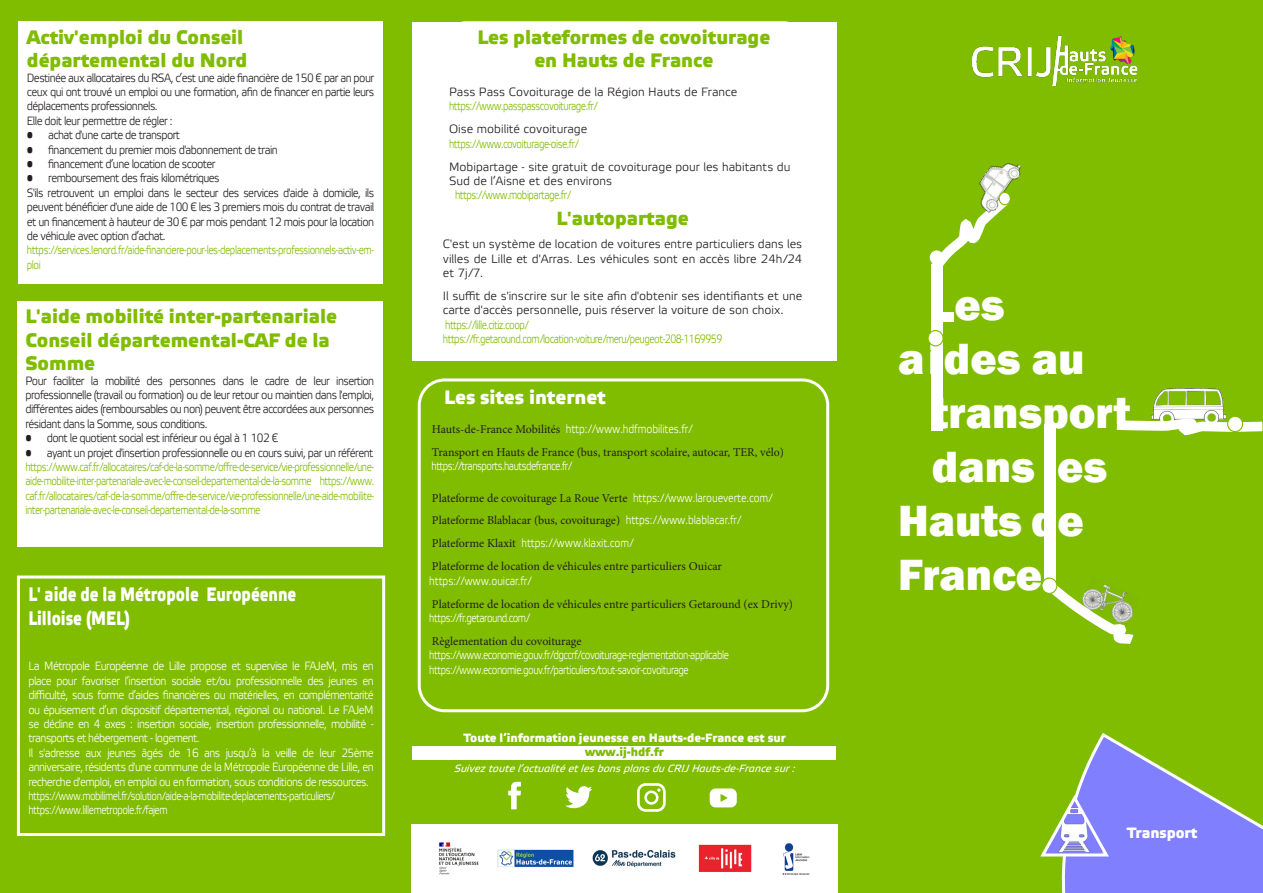
<style>
.page{position:relative;width:1263px;height:893px;background:#fff}
.page>*{position:absolute;margin:0;border:0;box-sizing:border-box;transform-origin:0 0}
.t1{font:800 45px "Franklin Gothic";color:#fff}
.adresse{font:700 19.5px/23.4px "Etelka Medium Pro";color:#80bc00}
.site_internet_sur_fo{font:700 19.5px/23.4px "Etelka Medium Pro";color:#fff;scale:.8 1}
.site_internet_sur_fo-2{font:700 19.5px "Etelka Medium Pro";color:#fff}
.t2{font:700 15px "Etelka Medium Pro";color:#fff}
.texte{font:12px/14.4px "Etelka Light Pro";letter-spacing:-.05em;color:#231f20;text-align:justify;scale:.9 1}
.site_internet_sur_fo-3{font:12px/14.4px "Etelka Light Pro";letter-spacing:-.05em;color:#80bc00;scale:.8 1}
.Texte_fond_coloré{font:12px/14.4px "Etelka Light Pro";letter-spacing:-.05em;color:#fff;text-align:justify;scale:.9 1}
.site_internet_sur_fo-4{font:12px/14.4px "Etelka Light Pro";letter-spacing:-.05em;color:#fff;scale:.8 1}
.t3{font:12px/14.4px "Minion Pro";color:#231f20}
.adresse-2{font:12px/14.4px "Etelka Light Pro";color:#231f20;text-align:justify}
.texte-2{font:12px/14.4px "Etelka Light Pro";color:#231f20}
.Texte_fond_coloré-2{font:12px "Etelka Light Pro";letter-spacing:-.01em;color:#fff;scale:.85 1}
.t4{font:700 12px "Etelka Medium Pro";color:#fff}
.t5{font:700 12px "Etelka Medium Pro";color:#80bc00}
.t6{font:italic 10.5px "Etelka Text Pro";color:#fff}
.s1{font-family:"Minion Pro";color:#231f20}
.s2{font-family:"Etelka Light Pro";color:#fff}
</style>
<div class="page">
<div style="left:838px;top:0;width:425px;height:893px;background:#80bc00"></div>
<div style="left:0;top:0;width:872px;height:21px;background:#80bc00"></div>
<div style="left:0;top:0;width:412px;height:893px;background:#80bc00"></div>
<div style="left:411px;top:361px;width:427px;height:532px;background:#80bc00"></div>
<img style="left:972px;top:35px;width:166px;height:50px">
<div style="left:412px;top:746px;width:424px;height:14px;background:#fff"></div>
<svg style="left:710px;top:788px;width:27px;height:19px"></svg>
<svg style="left:565px;top:786px;width:27px;height:23px"></svg>
<svg style="left:508px;top:782px;width:13px;height:27px"></svg>
<svg style="left:637px;top:783px;width:29px;height:29px"></svg>
<div style="left:411px;top:824px;width:427px;height:69px;background:#fff"></div>
<img style="left:439px;top:842px;width:371px;height:34px">
<div style="left:931px;top:252px;width:11px;height:179px;background:#fff"></div>
<div style="left:928px;top:331px;width:15px;height:15px;background:#fff;border-radius:50%"></div>
<div style="left:927px;top:330px;width:16px;height:16px;border:1px solid #80bc00;border-radius:50%"></div>
<svg style="left:1040px;top:733px;width:223px;height:160px"></svg>
<div style="left:1045px;top:424px;width:11px;height:156px;background:#fff"></div>
<svg style="left:929px;top:215px;width:67px;height:66px"></svg>
<div style="left:931px;top:312px;width:23px;height:9px;background:#fff"></div>
<div style="left:418px;top:378px;width:411px;height:334px;border:3px solid #fff;border-radius:26px"></div>
<img style="left:979px;top:163px;width:42px;height:52px">
<img style="left:1153px;top:388px;width:71px;height:18px">
<svg style="left:1116px;top:406px;width:147px;height:30px"></svg>
<div style="left:1228px;top:416px;width:14px;height:16px;background:#fff;border-radius:50%"></div>
<div style="left:1227px;top:416px;width:16px;height:16px;border:1px solid #80bc00;border-radius:50%"></div>
<svg style="left:1044px;top:571px;width:90px;height:73px"></svg>
<div style="left:1042px;top:578px;width:15px;height:15px;background:#fff;border-radius:50%"></div>
<div style="left:1041px;top:577px;width:16px;height:17px;border:1px solid #80bc00;border-radius:50%"></div>
<div style="left:999px;top:192px;width:11px;height:13px;background:#fff;border-radius:50%"></div>
<div style="left:999px;top:192px;width:12px;height:13px;border:1px solid #80bc00;border-radius:50%"></div>
<div style="left:17px;top:301px;width:366px;height:245px;background:#fff"></div>
<div style="left:17px;top:575px;width:368px;height:261px;border:3px solid #fff"></div>
<div style="left:18px;top:21px;width:365px;height:263px;background:#fff"></div>
<p class="adresse" style="left:27px;top:26px;width:222px">Activ'emploi du Conseil départemental du Nord</p>
<p class="texte" style="left:27px;top:71px;width:387px">Destinée aux allocataires du RSA, c’est une aide financière de 150 € par an pour ceux qui ont trouvé un emploi ou une formation, afin de financer en partie leurs déplacements professionnels.</p>
<p class="texte" style="left:27px;top:114px;width:163px">Elle doit leur permettre de régler :</p>
<p class="texte" style="left:27px;top:129px;width:172px">• achat d'une carte de transport</p>
<p class="texte" style="left:27px;top:143px;width:280px">• financement du premier mois d'abonnement de train</p>
<p class="texte" style="left:27px;top:157px;width:211px">• financement d’une location de scooter</p>
<p class="texte" style="left:27px;top:172px;width:216px">• remboursement des frais kilométriques</p>
<p class="texte" style="left:27px;top:186px;width:387px">S'ils retrouvent un emploi dans le secteur des services d'aide à domicile, ils peuvent bénéficier d'une aide de 100 € les 3 premiers mois du contrat de travail et un financement à hauteur de 30 € par mois pendant 12 mois pour la location de véhicule avec option d’achat.</p>
<p class="site_internet_sur_fo-3" style="left:27px;top:244px;width:436px">https://services.lenord.fr/aide-financiere-pour-les-deplacements-professionnels-activ-em&shy;ploi</p>
<p class="adresse" style="left:25px;top:306px;width:313px">L'aide mobilité inter-partenariale<br>Conseil départemental-CAF de la<br>Somme</p>
<p class="texte" style="left:25px;top:374px;width:389px">Pour faciliter la mobilité des personnes dans le cadre de leur insertion professionnelle (travail ou formation) ou de leur retour ou maintien dans l'emploi, différentes aides (remboursables ou non) peuvent être accordées aux personnes résidant dans la Somme, sous conditions.</p>
<p class="texte" style="left:25px;top:432px;width:282px">• dont le quotient social est inférieur ou égal à 1 102 €</p>
<p class="texte" style="left:25px;top:446px;width:388px">• ayant un projet d'insertion professionnelle ou en cours suivi, par un référent</p>
<p class="site_internet_sur_fo-3" style="left:25px;top:460px;width:437px;text-align:justify">https://www.caf.fr/allocataires/caf-de-la-somme/offre-de-service/vie-professionnelle/une&shy;aide-mobilite-inter-partenariale-avec-le-conseil-departemental-de-la-somme https://www. caf.fr/allocataires/caf-de-la-somme/offre-de-service/vie-professionnelle/une-aide-mobilite&shy;inter-partenariale-avec-le-conseil-departemental-de-la-somme</p>
<p class="site_internet_sur_fo" style="left:28px;top:584px;width:336px">L' aide de la Métropole Européenne<br>Lilloise (MEL)</p>
<p class="Texte_fond_coloré" style="left:28px;top:660px;width:385px">La Métropole Européenne de Lille propose et supervise le FAJeM, mis en place pour favoriser l’insertion sociale et/ou professionnelle des jeunes en difficulté, sous forme d’aides financières ou matérielles, en complémentarité ou épuisement d’un dispositif départemental, régional ou national. Le FAJeM se décline en 4 axes : insertion sociale, insertion professionnelle, mobilité - transports et hébergement - logement.</p>
<p class="Texte_fond_coloré" style="left:28px;top:746px;width:385px">Il s'adresse aux jeunes âgés de 16 ans jusqu’à la veille de leur 25ème anniversaire, résidents d'une commune de la Métropole Européenne de Lille, en recherche d'emploi, en emploi ou en formation, sous conditions de ressources.</p>
<p class="site_internet_sur_fo-4" style="left:28px;top:789px;width:384px">https://www.mobilimel.fr/solution/aide-a-la-mobilite-deplacements-particuliers/ https://www.lillemetropole.fr/fajem</p>
<p class="adresse" style="left:477px;top:26px;width:294px;text-align:center">Les plateformes de covoiturage en Hauts de France</p>
<p class="texte-2" style="left:449px;top:85px;width:290px">Pass Pass Covoiturage de la Région Hauts de France</p>
<p class="site_internet_sur_fo-3" style="left:449px;top:100px;width:187px">https://www.passpasscovoiturage.fr/</p>
<p class="texte-2" style="left:449px;top:123px;width:140px">Oise mobilité covoiturage</p>
<p class="site_internet_sur_fo-3" style="left:449px;top:137px;width:163px">https://www.covoiturage-oise.fr/</p>
<p class="texte-2" style="left:449px;top:160px;width:343px">Mobipartage - site gratuit de covoiturage pour les habitants du<br>Sud de l’Aisne et des environs</p>
<p class="site_internet_sur_fo-3" style="left:455px;top:189px;width:146px">https://www.mobipartage.fr/</p>
<p class="adresse" style="left:556px;top:208px;width:134px">L'autopartage</p>
<p class="adresse-2" style="left:443px;top:238px;width:361px">C'est un système de location de voitures entre particuliers dans les villes de Lille et d'Arras. Les véhicules sont en accès libre 24h/24 et 7j/7.</p>
<p class="adresse-2" style="left:443px;top:289px;width:361px">Il suffit de s'inscrire sur le site afin d'obtenir ses identifiants et une carte d'accès personnelle, puis réserver la voiture de son choix.</p>
<p class="site_internet_sur_fo-3" style="left:443px;top:318px;width:351px">https://lille.citiz.coop/ https://fr.getaround.com/location-voiture/meru/peugeot-208-1169959</p>
<p class="site_internet_sur_fo-2" style="left:444px;top:386px;width:163px">Les sites internet</p>
<p class="Texte_fond_coloré-2" style="left:432px;top:422px;width:308px"><span class="s1">Hauts-de-France Mobilités</span> http://www.hdfmobilites.fr/</p>
<p class="t3" style="left:432px;top:445px;width:354px">Transport en Hauts de France (bus, transport scolaire, autocar, TER, vélo)</p>
<p class="site_internet_sur_fo-4" style="left:431px;top:460px;width:177px">https://transports.hautsdefrance.fr/</p>
<p class="t3" style="left:432px;top:491px;width:342px">Plateforme de covoiturage La Roue Verte <span class="s2">https://www.laroueverte.com/</span></p>
<p class="t3" style="left:432px;top:513px;width:311px">Plateforme Blablacar (bus, covoiturage) <span class="s2">https://www.blablacar.fr/</span></p>
<p class="Texte_fond_coloré-2" style="left:432px;top:537px;width:238px"><span class="s1">Plateforme Klaxit</span> https://www.klaxit.com/</p>
<p class="t3" style="left:429px;top:559px;width:294px">Plateforme de location de véhicules entre particuliers Ouicar <span class="s2">https://www.ouicar.fr/</span></p>
<p class="t3" style="left:432px;top:597px;width:363px">Plateforme de location de véhicules entre particuliers Getaround (ex Drivy)</p>
<p class="site_internet_sur_fo-4" style="left:429px;top:611px;width:127px">https://fr.getaround.com/</p>
<p class="site_internet_sur_fo-4" style="left:429px;top:634px;width:376px"><span class="s1">Règlementation du covoiturage </span>https://www.economie.gouv.fr/dgccrf/covoiturage-reglementation-applicable https://www.economie.gouv.fr/particuliers/tout-savoir-covoiturage</p>
<p class="t4" style="left:463px;top:731px;width:324px">Toute l’information jeunesse en Hauts-de-France est sur</p>
<p class="t5" style="left:585px;top:745px;width:80px">www.ij-hdf.fr</p>
<p class="t6" style="left:454px;top:762px;width:344px">Suivez toute l’actualité et les bons plans du CRIJ Hauts-de-France sur :</p>
<p class="t1" style="left:954px;top:276px;width:52px">es</p>
<p class="t1" style="left:898px;top:330px;width:188px">aides au</p>
<p class="t1" style="left:932px;top:384px;width:200px">transport</p>
<p class="t1" style="left:932px;top:438px;width:177px">dans les</p>
<p class="t1" style="left:898px;top:492px;width:187px">Hauts de</p>
<p class="t1" style="left:898px;top:546px;width:146px">France</p>
<p class="t2" style="left:1127px;top:824px;width:72px">Transport</p>
</div>
